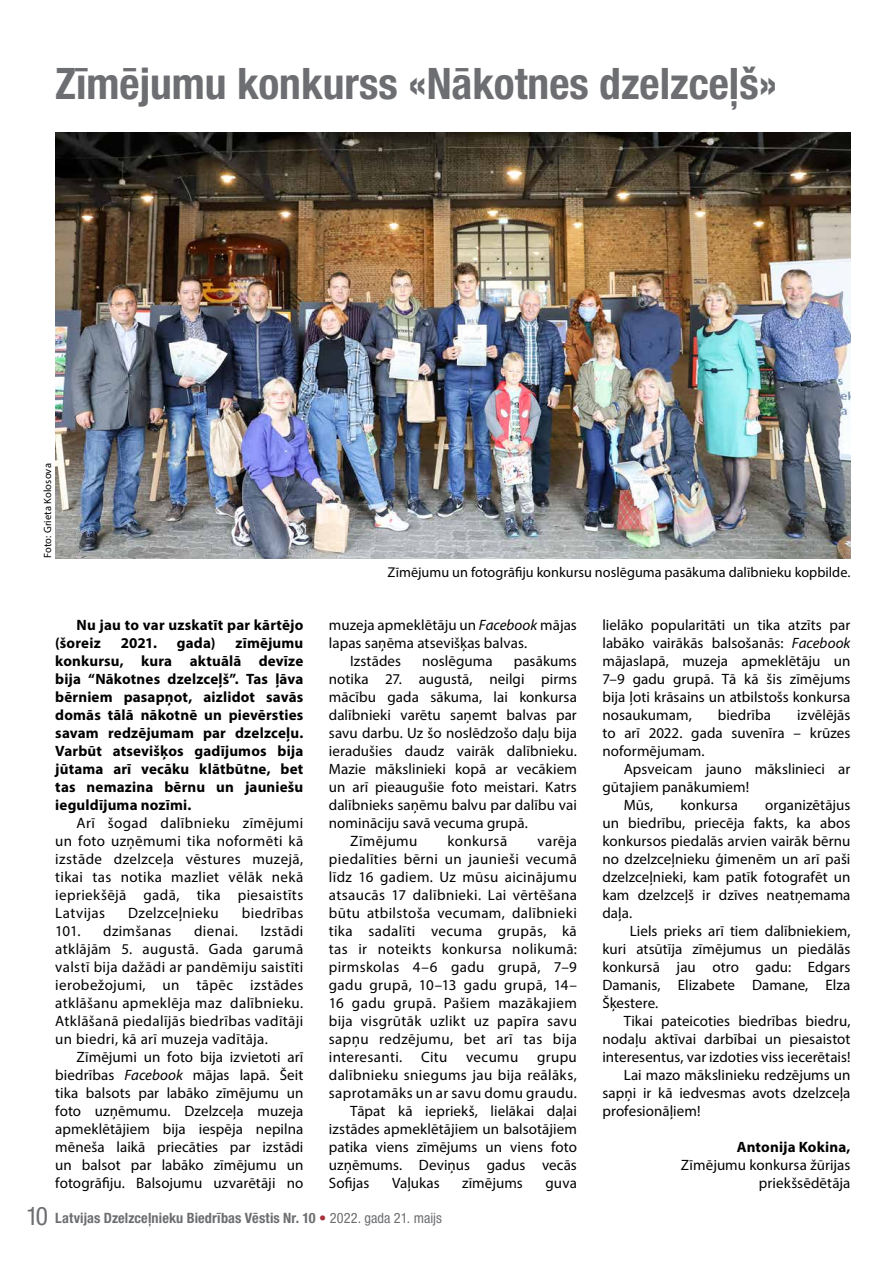
<style>
.page{position:relative;width:893px;height:1263px;background:#fff}
.page>*{position:absolute;margin:0;border:0;box-sizing:border-box;transform-origin:0 0}
.t1{font:700 condensed 43.5px "Helvetica Neue LTW1 G";color:#6d6e71}
.t2{font:15px/18px "Myriad Pro";letter-spacing:.01em;color:#000;text-align:justify}
.t3{font:700 15px/18px "Myriad Pro";letter-spacing:.01em;color:#000}
.t4{font:14.25px "Myriad Pro";color:#000}
.t5{font:700 condensed 14.25px "Helvetica Neue LTW1 G";letter-spacing:.01em;color:#6d6e71}
.t6{font:10.5px "Myriad Pro";letter-spacing:.015em;color:#000}
.s1{font-style:italic}
.s2{font-weight:400;font-size:25.5px}
.s3{color:#a73138}
.s4{font-weight:400}
</style>
<div class="page">
<img style="left:55px;top:133px;width:795px;height:425px">
<h1 class="t1" style="left:55px;top:58px;width:723px">Zīmējumu konkurss «Nākotnes dzelzceļš»</h1>
<p class="t6" style="left:41px;top:558px;width:96px;rotate:-90deg">Foto: Grieta Kolosova</p>
<p class="t3" style="left:55px;top:615px;width:250px;text-indent:21px">Nu jau to var uzskatīt par kārtējo (šoreiz</p>
<p class="t3" style="left:121px;top:633px;width:38px">2021.</p>
<p class="t3" style="left:177px;top:633px;width:40px">gada)</p>
<p class="t3" style="left:55px;top:633px;width:250px;text-align:justify;text-indent:180px">zīmējumu konkursu, kura aktuālā devīze bija “Nākotnes dzelzceļš”. Tas ļāva bērniem pasapņot, aizlidot savās domās tālā nākotnē un pievērsties savam redzējumam par dzelzceļu.<br>Varbūt atsevišķos gadījumos bija jūtama arī vecāku klātbūtne, bet tas nemazina bērnu un jauniešu ieguldījuma nozīmi.</p>
<p class="t2" style="left:55px;top:814px;width:250px;text-indent:21px">Arī šogad dalībnieku zīmējumi un foto uzņēmumi tika noformēti kā izstāde dzelzceļa vēstures muzejā, tikai tas notika mazliet vēlāk nekā iepriekšējā gadā, tika piesaistīts Latvijas</p>
<p class="t2" style="left:128px;top:904px;width:92px">Dzelzceļnieku</p>
<p class="t2" style="left:242px;top:904px;width:63px">biedrības</p>
<p class="t2" style="left:55px;top:922px;width:250px;text-indent:205px">Izstādi atklājām 5. augustā. Gada garumā valstī bija dažādi ar pandēmiju saistīti ierobežojumi, un tāpēc izstādes atklāšanu apmeklēja maz dalībnieku.<br>Atklāšanā piedalījās biedrības vadītāji un biedri, kā arī muzeja vadītāja.</p>
<p class="t2" style="left:55px;top:1048px;width:250px;text-indent:21px">Zīmējumi un foto bija izvietoti arī biedrības <span class="s1">Facebook</span> mājas lapā. Šeit tika balsots par labāko zīmējumu un foto uzņēmumu. Dzelzceļa muzeja apmeklētājiem bija iespēja nepilna mēneša laikā priecāties par izstādi un balsot par labāko zīmējumu un fotogrāfiju. Balsojumu uzvarētāji no</p>
<p class="t2" style="left:55px;top:922px;width:27px">101.</p>
<p class="t2" style="left:103px;top:922px;width:70px">dzimšanas</p>
<p class="t2" style="left:194px;top:922px;width:45px">dienai.</p>
<p class="t4" style="left:388px;top:564px;width:464px">Zīmējumu un fotogrāfiju konkursu noslēguma pasākuma dalībnieku kopbilde.</p>
<p class="t2" style="left:329px;top:616px;width:250px">muzeja apmeklētāju un <span class="s1">Facebook</span> mājas</p>
<p class="t2" style="left:329px;top:634px;width:200px">lapas saņēma atsevišķas balvas.</p>
<p class="t2" style="left:350px;top:652px;width:53px">Izstādes</p>
<p class="t2" style="left:422px;top:652px;width:72px">noslēguma</p>
<p class="t2" style="left:514px;top:652px;width:65px">pasākums</p>
<p class="t2" style="left:329px;top:670px;width:250px">notika 27. augustā, neilgi pirms</p>
<p class="t2" style="left:329px;top:688px;width:250px">mācību gada sākuma, lai konkursa</p>
<p class="t2" style="left:329px;top:706px;width:249px">dalībnieki varētu saņemt balvas par</p>
<p class="t2" style="left:329px;top:724px;width:250px">savu darbu. Uz šo noslēdzošo daļu bija</p>
<p class="t2" style="left:329px;top:742px;width:250px">ieradušies daudz vairāk dalībnieku.</p>
<p class="t2" style="left:329px;top:760px;width:250px">Mazie mākslinieki kopā ar vecākiem</p>
<p class="t2" style="left:329px;top:778px;width:250px">un arī pieaugušie foto meistari. Katrs</p>
<p class="t2" style="left:329px;top:796px;width:249px">dalībnieks saņēmu balvu par dalību vai</p>
<p class="t2" style="left:329px;top:814px;width:200px">nomināciju savā vecuma grupā.</p>
<p class="t2" style="left:350px;top:832px;width:69px">Zīmējumu</p>
<p class="t2" style="left:448px;top:832px;width:61px">konkursā</p>
<p class="t2" style="left:537px;top:832px;width:41px">varēja</p>
<p class="t2" style="left:329px;top:850px;width:250px">piedalīties bērni un jaunieši vecumā</p>
<p class="t2" style="left:329px;top:868px;width:250px">līdz 16 gadiem. Uz mūsu aicinājumu</p>
<p class="t2" style="left:329px;top:886px;width:250px">atsaucās 17 dalībnieki. Lai vērtēšana</p>
<p class="t2" style="left:329px;top:904px;width:250px">būtu atbilstoša vecumam, dalībnieki</p>
<p class="t2" style="left:329px;top:922px;width:249px">tika sadalīti vecuma grupās, kā</p>
<p class="t2" style="left:329px;top:940px;width:250px">tas ir noteikts konkursa nolikumā:</p>
<p class="t2" style="left:329px;top:958px;width:250px">pirmskolas 4–6 gadu grupā, 7–9</p>
<p class="t2" style="left:329px;top:976px;width:250px">gadu grupā, 10–13 gadu grupā, 14–</p>
<p class="t2" style="left:329px;top:994px;width:250px">16 gadu grupā. Pašiem mazākajiem</p>
<p class="t2" style="left:329px;top:1012px;width:250px">bija visgrūtāk uzlikt uz papīra savu</p>
<p class="t2" style="left:329px;top:1030px;width:250px">sapņu redzējumu, bet arī tas bija</p>
<p class="t2" style="left:329px;top:1048px;width:250px">interesanti. Citu vecumu grupu</p>
<p class="t2" style="left:329px;top:1066px;width:249px">dalībnieku sniegums jau bija reālāks,</p>
<p class="t2" style="left:329px;top:1084px;width:250px">saprotamāks un ar savu domu graudu.</p>
<p class="t2" style="left:350px;top:1102px;width:228px">Tāpat kā iepriekš, lielākai daļai</p>
<p class="t2" style="left:329px;top:1120px;width:250px">izstādes apmeklētājiem un balsotājiem</p>
<p class="t2" style="left:329px;top:1138px;width:250px">patika viens zīmējums un viens foto</p>
<p class="t2" style="left:329px;top:1156px;width:250px">uzņēmums. Deviņus gadus vecās</p>
<p class="t2" style="left:329px;top:1174px;width:42px">Sofijas</p>
<p class="t2" style="left:392px;top:1174px;width:49px">Vaļukas</p>
<p class="t2" style="left:462px;top:1174px;width:62px">zīmējums</p>
<p class="t2" style="left:545px;top:1174px;width:33px">guva</p>
<p class="t2" style="left:602px;top:616px;width:250px">lielāko popularitāti un tika atzīts par labāko vairākās balsošanās: <span class="s1">Facebook </span>mājaslapā, muzeja apmeklētāju un 7–9 gadu grupā. Tā kā šis zīmējums bija ļoti krāsains un atbilstošs konkursa nosaukumam,</p>
<p class="t2" style="left:602px;top:706px;width:250px;text-indent:195px">izvēlējās to arī 2022. gada suvenīra – krūzes noformējumam.</p>
<p class="t2" style="left:624px;top:760px;width:228px">Apsveicam jauno mākslinieci ar</p>
<p class="t2" style="left:602px;top:778px;width:148px">gūtajiem panākumiem!</p>
<p class="t2" style="left:624px;top:796px;width:31px">Mūs,</p>
<p class="t2" style="left:680px;top:796px;width:59px">konkursa</p>
<p class="t2" style="left:718px;top:706px;width:55px">biedrība</p>
<p class="t2" style="left:602px;top:796px;width:250px;text-indent:163px">organizētājus un biedrību, priecēja fakts, ka abos konkursos piedalās arvien vairāk bērnu no dzelzceļnieku ģimenēm un arī paši dzelzceļnieki, kam patīk fotografēt un kam dzelzceļš ir dzīves neatņemama daļa.</p>
<p class="t2" style="left:602px;top:922px;width:250px;text-indent:27px">Liels prieks arī tiem dalībniekiem, kuri atsūtīja zīmējumus un piedālās konkursā jau otro gadu: Edgars Damanis, Elizabete Damane, Elza Šķestere.</p>
<p class="t2" style="left:624px;top:1012px;width:228px">Tikai pateicoties biedrības biedru,</p>
<p class="t2" style="left:602px;top:1030px;width:250px">nodaļu aktīvai darbībai un piesaistot</p>
<p class="t2" style="left:602px;top:1048px;width:250px">interesentus, var izdoties viss iecerētais!</p>
<p class="t2" style="left:624px;top:1066px;width:228px">Lai mazo mākslinieku redzējums un</p>
<p class="t2" style="left:602px;top:1084px;width:249px">sapņi ir kā iedvesmas avots dzelzceļa</p>
<p class="t2" style="left:602px;top:1102px;width:100px">profesionāļiem!</p>
<p class="t3" style="left:737px;top:1137px;width:115px">Antonija Kokina,</p>
<p class="t2" style="left:681px;top:1156px;width:171px;text-align:right">Zīmējumu konkursa žūrijas priekšsēdētāja</p>
<p class="t5" style="left:26px;top:1209px;width:417px"><span class="s2">10</span> Latvijas Dzelzceļnieku Biedrības Vēstis Nr. 10 <span class="s3">•</span> <span class="s4">2022. gada 21. maijs</span></p>
</div>
